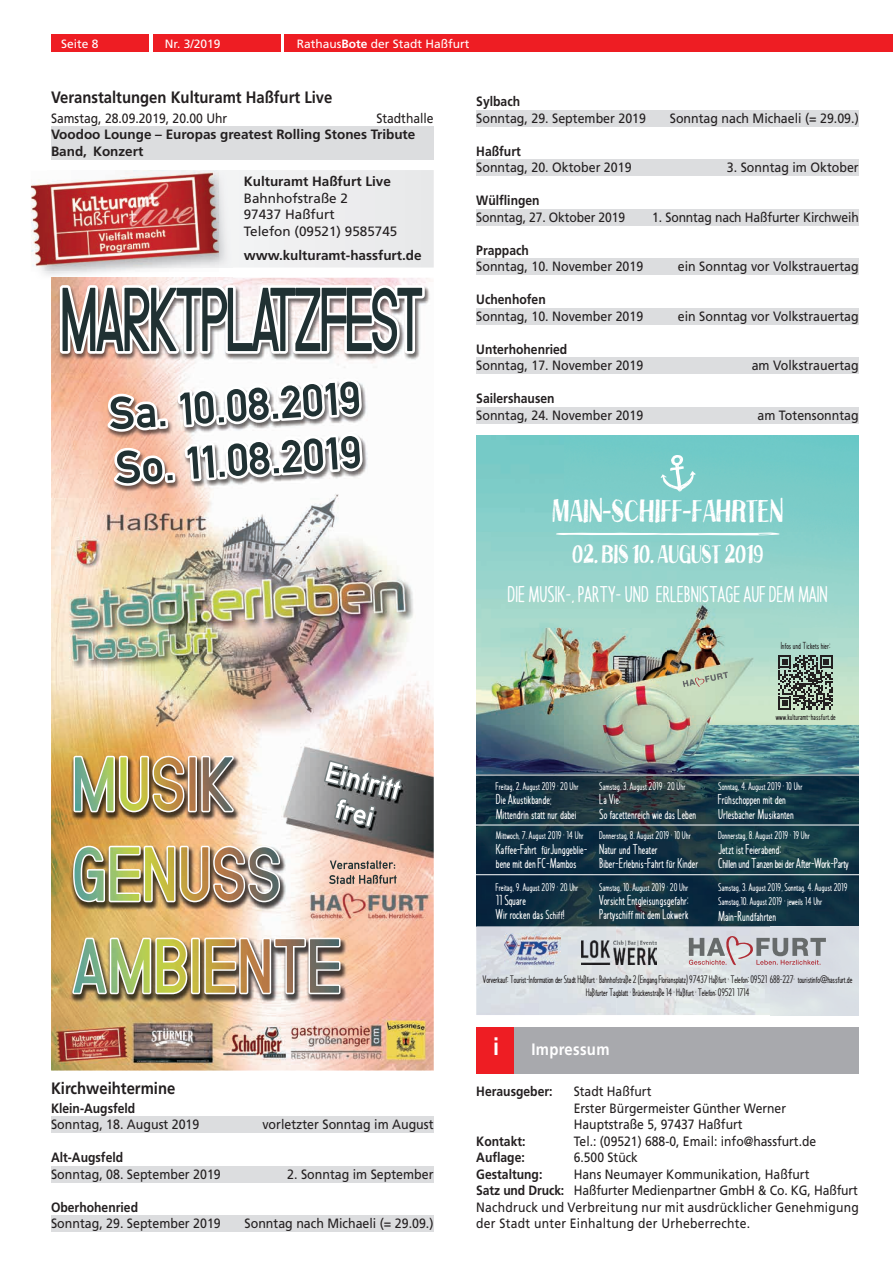
<style>
.page{position:relative;width:893px;height:1263px;background:#fff}
.page>*{position:absolute;margin:0;border:0;box-sizing:border-box;transform-origin:0 0}
.t1{font:32.1px "True Sketch";color:#fff}
.t2{font:25.95px "True Sketch";color:#fff}
.t3{font:700 24px "Frutiger";color:#fff;scale:.9 1}
.t4{font:700 22.8px "Jovial Sans";color:#fff}
.t5{font:700 16.5px "Frutiger";color:#231f20;scale:.9 1}
.t6{font:700 16.5px "Frutiger";letter-spacing:.02em;color:#fff;scale:.9 1}
.t7{font:700 14.4px/14.4px "Jovial Sans";color:#fff}
.t8{font:700 14.4px/14.4px "Jovial Sans";letter-spacing:-.02em;color:#fff}
.t9{font:13.5px "Frutiger";color:#231f20;scale:.92 1}
.t10{font:13.5px/16.5px "Frutiger";color:#231f20;scale:.9 1}
.t11{font:13.5px/16.5px "Frutiger";letter-spacing:.02em;color:#231f20;scale:.9 1}
.t12{font:700 13.5px "Frutiger";color:#231f20;scale:.9 1}
.t13{font:700 13.5px/16.5px "Frutiger";color:#231f20}
.t14{font:13.5px/16.5px "Frutiger";color:#231f20}
.t15{font:12px "Frutiger";color:#fff}
.t16{font:700 11.1px/14.4px "Jovial Sans";color:#fff}
.t17{font:700 10.8px/13px "Jovial Sans";letter-spacing:-.015em;color:#231f20;text-align:center}
.t18{font:700 10.2px "Jovial Sans";color:#231f20}
.s1{font-weight:700}
.s2{font-size:13.05px}
</style>
<div class="page">
<div style="left:51px;top:34px;width:98px;height:17px;background:#ee1d23"></div>
<div style="left:153px;top:34px;width:128px;height:17px;background:#ee1d23"></div>
<div style="left:285px;top:34px;width:608px;height:17px;background:#ee1d23"></div>
<div style="left:51px;top:127px;width:383px;height:16px;background:#dcdddf"></div>
<div style="left:51px;top:143px;width:383px;height:17px;background:#dcdddf"></div>
<div style="left:476px;top:1027px;width:38px;height:46px;background:#ee1d23"></div>
<div style="left:514px;top:1027px;width:345px;height:46px;background:#a8a9ad"></div>
<img style="left:51px;top:278px;width:383px;height:792px">
<img style="left:183px;top:379px;width:165px;height:37px">
<img style="left:324px;top:760px;width:57px;height:37px">
<img style="left:60px;top:285px;width:338px;height:69px">
<img style="left:141px;top:756px;width:93px;height:56px">
<img style="left:157px;top:938px;width:184px;height:56px">
<img style="left:213px;top:846px;width:67px;height:56px">
<img style="left:476px;top:436px;width:383px;height:490px">
<svg style="left:660px;top:455px;width:36px;height:37px"></svg>
<svg style="left:682px;top:671px;width:46px;height:16px"></svg>
<img style="left:476px;top:926px;width:383px;height:89px">
<svg style="left:689px;top:936px;width:137px;height:29px;background:#b9b3b7"></svg>
<img style="left:582px;top:941px;width:75px;height:23px">
<img style="left:505px;top:934px;width:56px;height:32px">
<hr style="left:476px;top:825px;width:383px;height:1px;background:#fff">
<hr style="left:476px;top:775px;width:383px;height:1px;background:#fff">
<hr style="left:476px;top:874px;width:383px;height:1px;background:#fff">
<svg style="left:778px;top:655px;width:55px;height:55px;background:#6a766d"></svg>
<div style="left:51px;top:1117px;width:383px;height:16px;background:#dcdddf"></div>
<div style="left:51px;top:1166px;width:383px;height:17px;background:#dcdddf"></div>
<div style="left:51px;top:1216px;width:383px;height:16px;background:#dcdddf"></div>
<div style="left:476px;top:110px;width:383px;height:17px;background:#dcdddf"></div>
<div style="left:476px;top:160px;width:383px;height:16px;background:#dcdddf"></div>
<div style="left:476px;top:209px;width:383px;height:17px;background:#dcdddf"></div>
<div style="left:476px;top:259px;width:383px;height:16px;background:#dcdddf"></div>
<div style="left:476px;top:308px;width:383px;height:17px;background:#dcdddf"></div>
<div style="left:476px;top:358px;width:383px;height:16px;background:#dcdddf"></div>
<div style="left:476px;top:407px;width:383px;height:17px;background:#dcdddf"></div>
<div style="left:233px;top:170px;width:201px;height:98px;background:#ededee"></div>
<img style="left:30px;top:186px;width:203px;height:92px">
<img style="left:51px;top:278px;width:182px;height:2px">
<img style="left:78px;top:170px;width:155px;height:98px">
<img style="left:78px;top:170px;width:140px;height:1px">
<img style="left:31px;top:180px;width:47px;height:91px">
<img style="left:78px;top:268px;width:140px;height:3px">
<svg style="left:556px;top:532px;width:224px;height:3px"></svg>
<p class="t15" style="left:61px;top:37px;width:39px">Seite 8</p>
<p class="t15" style="left:165px;top:37px;width:57px">Nr. 3/2019</p>
<p class="t15" style="left:297px;top:37px;width:174px">Rathaus<span class="s1">Bote</span> der Stadt Haßfurt</p>
<p class="t5" style="left:51px;top:88px;width:314px">Veranstaltungen Kulturamt Haßfurt Live</p>
<p class="t10" style="left:51px;top:110px;width:197px">Samstag, 28.09.2019, 20.00 Uhr</p>
<p class="t10" style="left:376px;top:110px;width:65px">Stadthalle</p>
<p class="t13" style="left:51px;top:126px;width:366px">Voodoo Lounge – Europas greatest Rolling Stones Tribute<br>Band, Konzert</p>
<p class="t13" style="left:244px;top:173px;width:149px">Kulturamt Haßfurt Live</p>
<p class="t14" style="left:244px;top:190px;width:155px">Bahnhofstraße 2<br>97437 Haßfurt<br>Telefon (09521) 9585745</p>
<p class="t13" style="left:244px;top:247px;width:179px">www.kulturamt-hassfurt.de</p>
<p class="t5" style="left:51px;top:1079px;width:140px">Kirchweihtermine</p>
<p class="t12" style="left:51px;top:1100px;width:95px">Klein-Augsfeld</p>
<p class="t9" style="left:51px;top:1117px;width:163px">Sonntag, 18. August 2019</p>
<p class="t9" style="left:262px;top:1117px;width:188px">vorletzter Sonntag im August</p>
<p class="t12" style="left:51px;top:1150px;width:82px">Alt-Augsfeld</p>
<p class="t9" style="left:51px;top:1166px;width:186px">Sonntag, 08. September 2019</p>
<p class="t9" style="left:287px;top:1166px;width:161px">2. Sonntag im September</p>
<p class="t12" style="left:51px;top:1199px;width:98px">Oberhohenried</p>
<p class="t9" style="left:51px;top:1216px;width:186px">Sonntag, 29. September 2019</p>
<p class="t9" style="left:245px;top:1216px;width:207px">Sonntag nach Michaeli (= 29.09.)</p>
<p class="t12" style="left:476px;top:94px;width:50px">Sylbach</p>
<p class="t9" style="left:476px;top:110px;width:186px">Sonntag, 29. September 2019</p>
<p class="t9" style="left:670px;top:110px;width:207px">Sonntag nach Michaeli (= 29.09.)</p>
<p class="t12" style="left:476px;top:143px;width:51px">Haßfurt</p>
<p class="t9" style="left:476px;top:160px;width:170px">Sonntag, 20. Oktober 2019</p>
<p class="t9" style="left:727px;top:160px;width:145px">3. Sonntag im Oktober</p>
<p class="t12" style="left:476px;top:193px;width:72px">Wülflingen</p>
<p class="t10" style="left:476px;top:209px;width:167px">Sonntag, 27. Oktober 2019</p>
<p class="t10" style="left:652px;top:209px;width:231px">1. Sonntag nach Haßfurter Kirchweih</p>
<p class="t12" style="left:476px;top:242px;width:60px">Prappach</p>
<p class="t9" style="left:476px;top:259px;width:183px">Sonntag, 10. November 2019</p>
<p class="t9" style="left:678px;top:259px;width:198px">ein Sonntag vor Volkstrauertag</p>
<p class="t12" style="left:476px;top:292px;width:79px">Uchenhofen</p>
<p class="t9" style="left:476px;top:308px;width:183px">Sonntag, 10. November 2019</p>
<p class="t9" style="left:678px;top:308px;width:198px">ein Sonntag vor Volkstrauertag</p>
<p class="t12" style="left:476px;top:341px;width:103px">Unterhohenried</p>
<p class="t9" style="left:476px;top:358px;width:183px">Sonntag, 17. November 2019</p>
<p class="t9" style="left:752px;top:358px;width:118px">am Volkstrauertag</p>
<p class="t12" style="left:476px;top:391px;width:89px">Sailershausen</p>
<p class="t9" style="left:476px;top:407px;width:183px">Sonntag, 24. November 2019</p>
<p class="t9" style="left:757px;top:407px;width:112px">am Totensonntag</p>
<h1 class="t1" style="left:552px;top:492px;width:232px">MAIN-SCHIFF-FAHRTEN</h1>
<h2 class="t2" style="left:572px;top:539px;width:193px">02. BIS 10. AUGUST 2019</h2>
<h3 class="t4" style="left:508px;top:582px;width:322px">DIE MUSIK-, PARTY- UND ERLEBNISTAGE AUF DEM MAIN</h3>
<p class="t18" style="left:781px;top:640px;width:51px">Infos und Tickets hier:</p>
<p class="t18" style="left:776px;top:711px;width:61px">www.kulturamt-hassfurt.de</p>
<p class="t16" style="left:496px;top:779px;width:84px">Freitag, 2. August 2019 · 20 Uhr</p>
<p class="t7" style="left:496px;top:792px;width:82px">Die Akustikbande:<br>Mittendrin statt nur dabei</p>
<p class="t16" style="left:496px;top:828px;width:89px">Mittwoch, 7. August 2019 · 14 Uhr</p>
<p class="t7" style="left:496px;top:842px;width:93px">Kaffee-Fahrt fürJunggeblie&shy;bene mit den FC-Mambos</p>
<p class="t16" style="left:496px;top:880px;width:84px">Freitag, 9. August 2019 · 20 Uhr</p>
<p class="t7" style="left:496px;top:893px;width:70px">11 Square<br>Wir rocken das <span class="s2">Schiff!</span></p>
<p class="t16" style="left:599px;top:779px;width:88px">Samstag, 3. August 2019 · 20 Uhr</p>
<p class="t7" style="left:599px;top:792px;width:99px">La Vie:<br>So facettenreich wie das Leben</p>
<p class="t16" style="left:599px;top:828px;width:93px">Donnerstag, 8. August 2019 · 10 Uhr</p>
<p class="t7" style="left:599px;top:842px;width:101px">Natur und Theater<br>Biber-Erlebnis-Fahrt für Kinder</p>
<p class="t16" style="left:599px;top:880px;width:91px">Samstag, 10. August 2019 · 20 Uhr</p>
<p class="t7" style="left:599px;top:893px;width:91px">Vorsicht Entgleisungsgefahr:<br>Partyschiff mit dem Lokwerk</p>
<p class="t16" style="left:718px;top:779px;width:86px">Sonntag, 4. August 2019 · 10 Uhr</p>
<p class="t7" style="left:718px;top:792px;width:77px">Frühschoppen mit den<br>Urlesbacher Musikanten</p>
<p class="t16" style="left:718px;top:828px;width:93px">Donnerstag, 8. August 2019 · 19 Uhr</p>
<p class="t8" style="left:718px;top:842px;width:132px">Jetzt ist Feierabend:<br>Chillen und Tanzen bei der After-Work-Party</p>
<p class="t16" style="left:718px;top:880px;width:131px">Samstag, 3. August 2019, Sonntag, 4. August 2019<br>Samstag,10. August 2019 · jeweils 14 Uhr</p>
<p class="t7" style="left:718px;top:909px;width:60px">Main-Rundfahrten</p>
<p class="t17" style="left:483px;top:972px;width:371px">Vorverkauf: Tourist-Information der Stadt Haßfurt · Bahnhofstraße 2 (Eingang Floriansplatz) 97437 Haßfurt · Telefon: 09521 688-227· touristinfo@hassfurt.de<br>Haßfurter Tagblatt · Brückenstraße 14 · Haßfurt · Telefon: 09521 1714</p>
<h3 class="t3" style="left:493px;top:1033px;width:8px">i</h3>
<p class="t6" style="left:532px;top:1040px;width:88px">Impressum</p>
<p class="t12" style="left:476px;top:1084px;width:86px">Herausgeber:</p>
<p class="t10" style="left:574px;top:1083px;width:237px">Stadt Haßfurt<br>Erster Bürgermeister Günther Werner<br>Hauptstraße 5, 97437 Haßfurt</p>
<p class="t12" style="left:476px;top:1133px;width:56px">Kontakt:</p>
<p class="t10" style="left:574px;top:1133px;width:271px">Tel.: (09521) 688-0, Email: info@hassfurt.de</p>
<p class="t12" style="left:476px;top:1150px;width:56px">Auflage:</p>
<p class="t10" style="left:574px;top:1149px;width:73px">6.500 Stück</p>
<p class="t12" style="left:476px;top:1166px;width:75px">Gestaltung:</p>
<p class="t11" style="left:476px;top:1166px;width:427px;text-indent:98px">Hans Neumayer Kommunikation, Haßfurt<br><span class="s1">Satz und Druck:</span> Haßfurter Medienpartner GmbH &amp; Co. KG, Haßfurt Nachdruck und Verbreitung nur mit ausdrücklicher Genehmigung der Stadt unter Einhaltung der Urheberrechte.</p>
</div>
